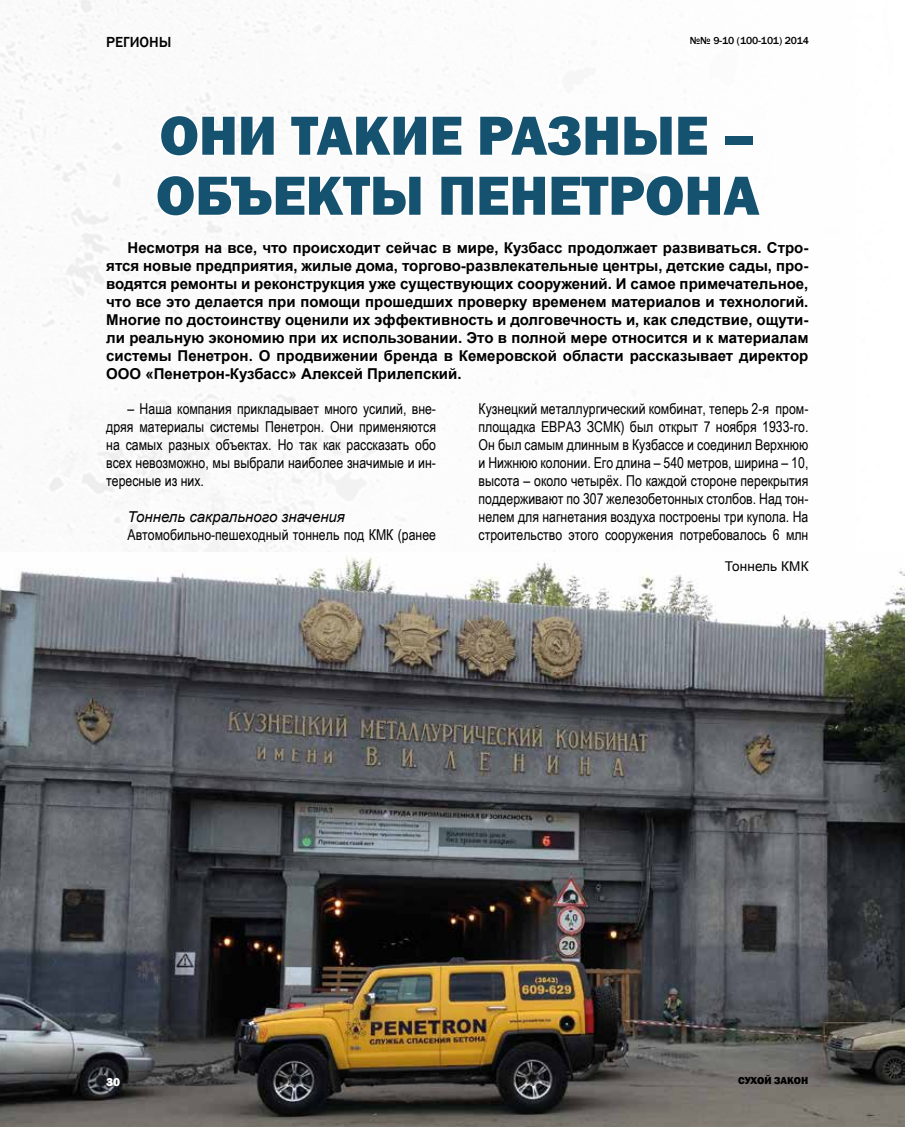
<style>
.page{position:relative;width:915px;height:1127px;background:#fff}
.page>*{position:absolute;margin:0;border:0;box-sizing:border-box;transform-origin:0 0}
.t1{font:800 57px/60px "Franklin Gothic";color:#155270}
.t2{font:15px/18px "Arial Narrow";color:#000;text-align:justify}
.t3{font:700 15px/18px "Arial";color:#000;text-align:justify}
.t4{font:italic 15px "Arial";color:#000}
.t5{font:500 15px "Franklin Gothic";color:#000}
.t6{font:13.5px "Arial";letter-spacing:.01em;color:#000}
.t7{font:800 12px "Franklin Gothic";color:#fff}
.t8{font:500 10.5px "Franklin Gothic";letter-spacing:-.01em;color:#000}
.t9{font:800 10.5px "Franklin Gothic";color:#000}
</style>
<div class="page">
<img style="left:0;top:0;width:905px;height:1127px">
<img style="left:0;top:553px;width:903px;height:574px">
<svg style="left:158px;top:113px;width:118px;height:45px"></svg>
<svg style="left:288px;top:114px;width:176px;height:44px"></svg>
<svg style="left:477px;top:113px;width:232px;height:45px"></svg>
<svg style="left:154px;top:173px;width:269px;height:45px"></svg>
<svg style="left:438px;top:173px;width:324px;height:45px"></svg>
<p class="t5" style="left:106px;top:33px;width:67px">РЕГИОНЫ</p>
<p class="t8" style="left:689px;top:34px;width:121px">№№ 9-10 (100-101) 2014</p>
<h1 class="t1" style="left:156px;top:105px;width:605px">ОНИ ТАКИЕ РАЗНЫЕ –<br>ОБЪЕКТЫ ПЕНЕТРОНА</h1>
<p class="t3" style="left:106px;top:239px;width:703px;text-indent:21px">Несмотря на все, что происходит сейчас в мире, Кузбасс продолжает развиваться. Стро&shy;ятся новые предприятия, жилые дома, торгово-развлекательные центры, детские сады, про&shy;водятся ремонты и реконструкция уже существующих сооружений. И самое примечательное, что все это делается при помощи прошедших проверку временем материалов и технологий.<br>Многие по достоинству оценили их эффективность и долговечность и, как следствие, ощути&shy;ли реальную экономию при их использовании. Это в полной мере относится и к материалам системы Пенетрон. О продвижении бренда в Кемеровской области рассказывает директор ООО «Пенетрон-Кузбасс» Алексей Прилепский.</p>
<p class="t2" style="left:106px;top:399px;width:331px;text-indent:21px">– Наша компания прикладывает много усилий, вне&shy;дряя материалы системы Пенетрон. Они применяются на самых разных объектах. Но так как рассказать обо всех невозможно, мы выбрали наиболее значимые и ин&shy;тересные из них.</p>
<p class="t4" style="left:127px;top:507px;width:219px">Тоннель сакрального значения</p>
<p class="t2" style="left:127px;top:525px;width:310px">Автомобильно-пешеходный тоннель под КМК (ранее</p>
<p class="t2" style="left:478px;top:399px;width:331px">Кузнецкий металлургический комбинат, теперь 2-я пром&shy;площадка ЕВРАЗ ЗСМК) был открыт 7 ноября 1933-го.<br>Он был самым длинным в Кузбассе и соединил Верхнюю и Нижнюю колонии. Его длина – 540 метров, ширина – 10, высота – около четырёх. По каждой стороне перекрытия поддерживают по 307 железобетонных столбов. Над тон&shy;нелем для нагнетания воздуха построены три купола. На строительство этого сооружения потребовалось 6 млн</p>
<p class="t6" style="left:724px;top:557px;width:85px">Тоннель КМК</p>
<p class="t7" style="left:106px;top:1074px;width:16px">30</p>
<p class="t9" style="left:737px;top:1074px;width:72px">СУХОЙ ЗАКОН</p>
</div>
